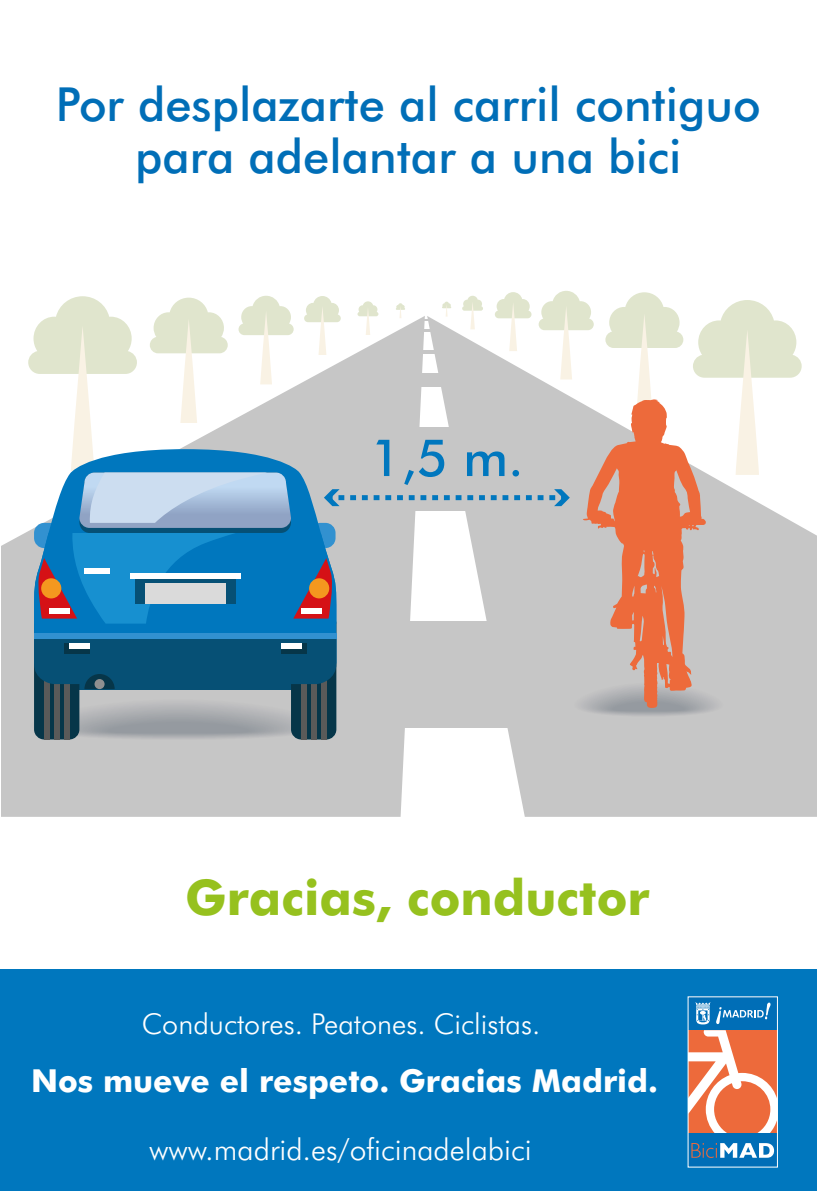
<style>
.page{position:relative;width:817px;height:1191px;background:#fff}
.page>*{position:absolute;margin:0;border:0;box-sizing:border-box;transform-origin:0 0}
.t1{font:500 51.2px "Futura BT";color:#0077be}
.t2{font:700 49.3px "Futura BT";color:#96c11e}
.t3{font:500 47px/51.9px "Futura BT";color:#006eb7;text-align:center}
.t4{font:700 31.7px "Futura BT";color:#fff}
.t5{font:300 30px "Futura BT";color:#fff}
.t6{font:300 28.7px "Futura BT";color:#fff}
</style>
<div class="page">
<svg style="left:1px;top:363px;width:815px;height:454px;background:#ccc"></svg>
<svg style="left:400px;top:740px;width:125px;height:77px"></svg>
<div style="left:0;top:970px;width:816px;height:221px;background:#0077be"></div>
<div style="left:688px;top:1133px;width:89px;height:34px;background:#006eb7"></div>
<div style="left:688px;top:996px;width:89px;height:34px;background:linear-gradient(to right,#006eb7,#006eb7)"></div>
<svg style="left:689px;top:1002px;width:86px;height:156px"></svg>
<svg style="left:28px;top:291px;width:773px;height:449px"></svg>
<p class="t3" style="left:56px;top:78px;width:706px">Por desplazarte al carril contiguo para adelantar a una bici</p>
<p class="t1" style="left:370px;top:427px;width:154px">1,5 m.</p>
<p class="t2" style="left:185px;top:867px;width:465px">Gracias, conductor</p>
<p class="t6" style="left:142px;top:1006px;width:400px">Conductores. Peatones. Ciclistas.</p>
<p class="t4" style="left:31px;top:1061px;width:628px">Nos mueve el respeto. Gracias Madrid.</p>
<p class="t5" style="left:149px;top:1130px;width:384px">www.madrid.es/oficinadelabici</p>
</div>
